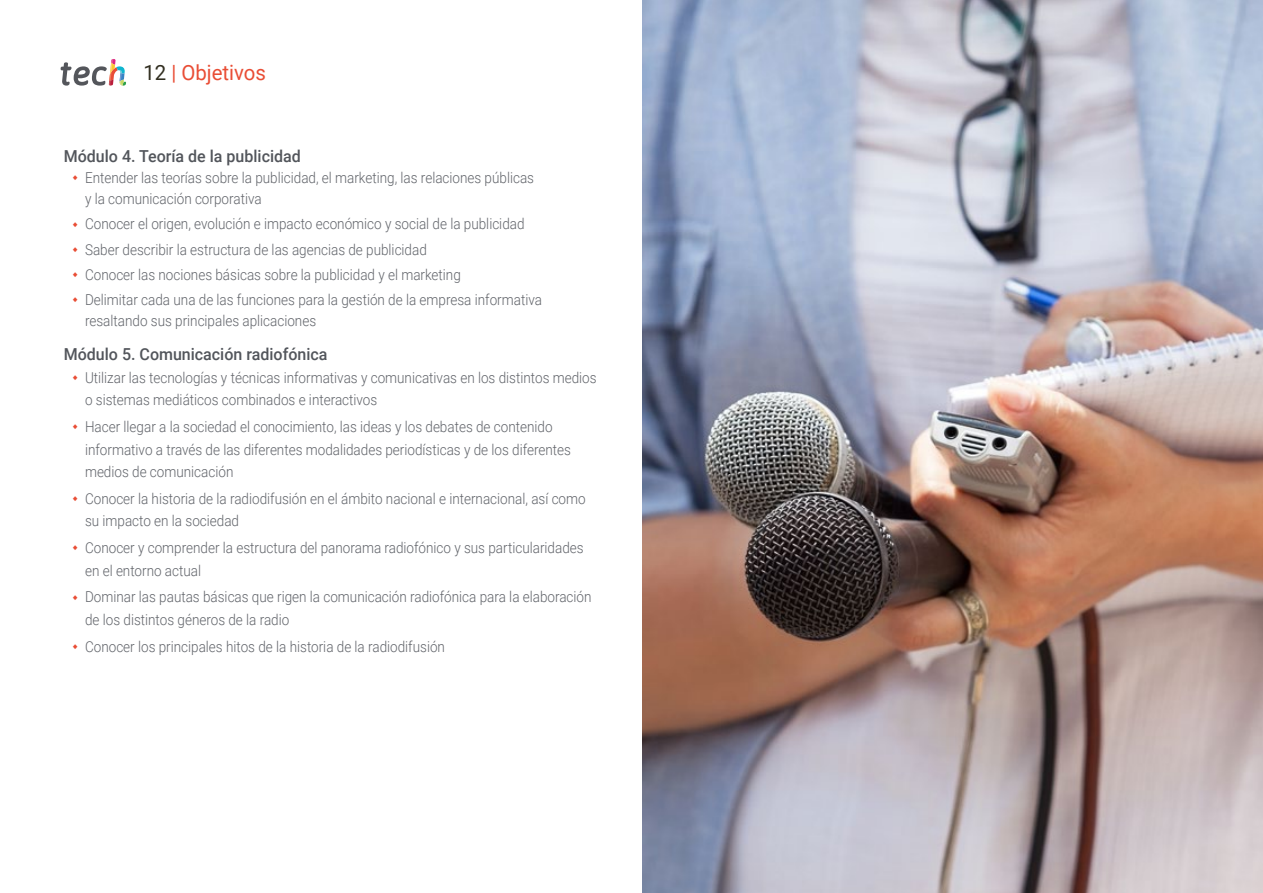
<style>
.page{position:relative;width:1263px;height:893px;background:#fff}
.page>*{position:absolute;margin:0;border:0;box-sizing:border-box;transform-origin:0 0}
.t1{font:21px "Roboto";color:#e94d35}
.t2{font:500 16.5px "Roboto";color:#52555b}
.t3{font:300 15px/22.5px "Roboto";color:#61646a;scale:.9 1}
.s1{color:#312e20}
</style>
<div class="page">
<img style="left:642px;top:0;width:621px;height:893px">
<svg style="left:61px;top:59px;width:65px;height:27px"></svg>
<h1 class="t1" style="left:144px;top:57px;width:124px"><span class="s1">12</span> | Objetivos</h1>
<p class="t2" style="left:64px;top:145px;width:239px">Módulo 4. Teoría de la publicidad</p>
<p class="t3" style="left:85px;top:167px;width:500px;line-height:21px">Entender las teorías sobre la publicidad, el marketing, las relaciones públicas y la comunicación corporativa</p>
<p class="t3" style="left:85px;top:211px;width:509px;line-height:25.2px">Conocer el origen, evolución e impacto económico y social de la publicidad Saber describir la estructura de las agencias de publicidad<br>Conocer las nociones básicas sobre la publicidad y el marketing<br>Delimitar cada una de las funciones para la gestión de la empresa informativa</p>
<p class="t3" style="left:85px;top:309px;width:258px">resaltando sus principales aplicaciones</p>
<p class="t2" style="left:64px;top:343px;width:265px">Módulo 5. Comunicación radiofónica</p>
<p class="t3" style="left:85px;top:366px;width:570px">Utilizar las tecnologías y técnicas informativas y comunicativas en los distintos medios o sistemas mediáticos combinados e interactivos</p>
<p class="t3" style="left:85px;top:415px;width:541px">Hacer llegar a la sociedad el conocimiento, las ideas y los debates de contenido informativo a través de las diferentes modalidades periodísticas y de los diferentes medios de comunicación</p>
<p class="t3" style="left:85px;top:487px;width:558px">Conocer la historia de la radiodifusión en el ámbito nacional e internacional, así como su impacto en la sociedad</p>
<p class="t3" style="left:85px;top:536px;width:555px">Conocer y comprender la estructura del panorama radiofónico y sus particularidades en el entorno actual</p>
<p class="t3" style="left:85px;top:585px;width:564px">Dominar las pautas básicas que rigen la comunicación radiofónica para la elaboración de los distintos géneros de la radio</p>
<p class="t3" style="left:85px;top:634px;width:401px">Conocer los principales hitos de la historia de la radiodifusión</p>
</div>
